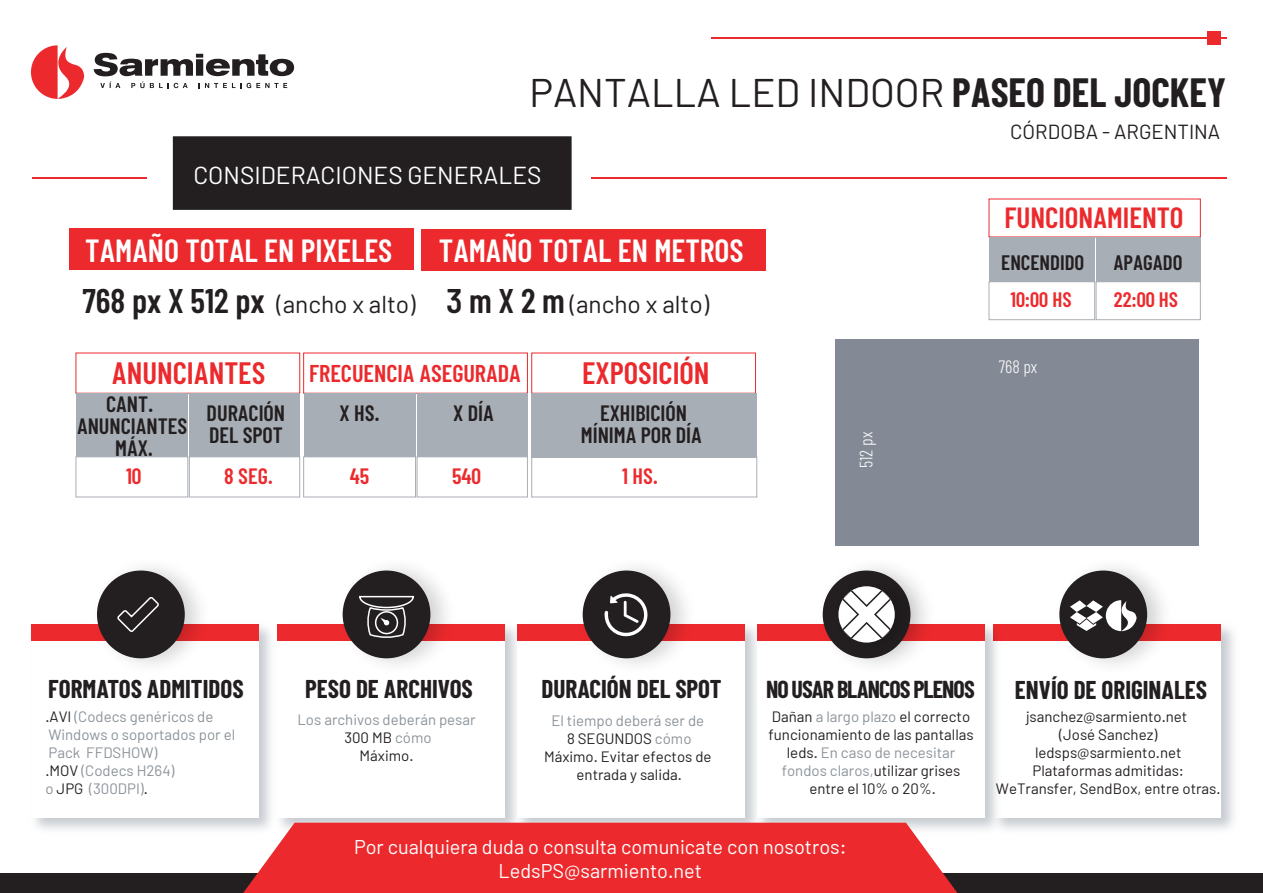
<style>
.page{position:relative;width:1263px;height:893px;background:#fff}
.page>*{position:absolute;margin:0;border:0;box-sizing:border-box;transform-origin:0 0}
.t1{font:39.9px "Barlow";color:#231f20}
.t2{font:600 32.1px "Barlow Condensed";color:#fff}
.t3{font:600 30.9px "Barlow Condensed";color:#ec2a2d}
.t4{font:600 29.1px "Barlow Condensed";color:#ec2a2d}
.t5{font:700 25.2px "Barlow Condensed";color:#231f20}
.t6{font:24.45px "Barlow";color:#231f20}
.t7{font:24.45px "Barlow";color:#fff}
.t8{font:600 24.3px "Barlow Condensed";color:#ec2a2d}
.t9{font:700 23.85px "Barlow Condensed";letter-spacing:-.04em;color:#231f20}
.t10{font:600 22.2px/21.6px "Barlow Condensed";color:#231f20;text-align:center}
.t11{font:600 22.2px "Barlow Condensed";color:#ec2a2d}
.t12{font:600 21px "Barlow Condensed";color:#231f20}
.t13{font:600 21px "Barlow Condensed";color:#ec2a2d}
.t14{font:20.4px "Barlow";color:#231f20}
.t15{font:19.8px/23.9px "Barlow";color:#fff;text-align:center}
.t16{font:300 17.85px "Barlow Condensed";color:#fff}
.t17{font:15px/18px "Barlow";color:#231f20;text-align:center}
.t18{font:15px/18px "Barlow";color:#8b9399}
.s1{font-family:"Barlow Condensed";font-weight:700}
.s2{font-family:"Barlow Condensed";font-weight:600;font-size:34.2px}
.s3{color:#231f20}
.s4{color:#8b9399}
</style>
<div class="page">
<div style="left:69px;top:228px;width:345px;height:42px;background:#ec2a2d"></div>
<svg style="left:31px;top:45px;width:54px;height:54px"></svg>
<svg style="left:94px;top:53px;width:200px;height:23px"></svg>
<svg style="left:100px;top:82px;width:20px;height:6px"></svg>
<svg style="left:131px;top:82px;width:57px;height:6px"></svg>
<svg style="left:199px;top:83px;width:88px;height:5px"></svg>
<div style="left:0;top:874px;width:1263px;height:19px;background:#231f20"></div>
<div style="left:31px;top:624px;width:228px;height:16px;background:#ec2a2d"></div>
<img style="left:85px;top:567px;width:133px;height:98px">
<div style="left:99px;top:573px;width:84px;height:83px;background:#231f20;border-radius:50%"></div>
<div style="left:97px;top:570px;width:88px;height:88px;border:4px solid #231f20;border-radius:50%"></div>
<svg style="left:117px;top:597px;width:42px;height:35px"></svg>
<img style="left:271px;top:624px;width:240px;height:199px">
<div style="left:277px;top:624px;width:227px;height:193px;background:#fff"></div>
<div style="left:277px;top:624px;width:227px;height:16px;background:#ec2a2d"></div>
<img style="left:330px;top:567px;width:133px;height:98px">
<div style="left:345px;top:573px;width:83px;height:83px;background:#231f20;border-radius:50%"></div>
<div style="left:343px;top:570px;width:87px;height:88px;border:4px solid #231f20;border-radius:50%"></div>
<svg style="left:359px;top:595px;width:55px;height:43px"></svg>
<img style="left:511px;top:624px;width:239px;height:199px">
<div style="left:517px;top:624px;width:227px;height:193px;background:#fff"></div>
<div style="left:517px;top:624px;width:227px;height:16px;background:#ec2a2d"></div>
<img style="left:570px;top:567px;width:134px;height:98px">
<div style="left:585px;top:573px;width:83px;height:83px;background:#231f20;border-radius:50%"></div>
<div style="left:583px;top:570px;width:87px;height:88px;border:4px solid #231f20;border-radius:50%"></div>
<svg style="left:604px;top:593px;width:44px;height:44px"></svg>
<div style="left:993px;top:624px;width:228px;height:16px;background:#ec2a2d"></div>
<img style="left:1047px;top:567px;width:133px;height:98px">
<div style="left:1062px;top:573px;width:83px;height:83px;background:#231f20;border-radius:50%"></div>
<div style="left:1059px;top:570px;width:88px;height:88px;border:4px solid #231f20;border-radius:50%"></div>
<img style="left:750px;top:624px;width:256px;height:208px">
<div style="left:757px;top:624px;width:227px;height:193px;background:#fff"></div>
<div style="left:757px;top:624px;width:227px;height:16px;background:#ec2a2d"></div>
<img style="left:826px;top:567px;width:102px;height:98px">
<svg style="left:838px;top:586px;width:57px;height:57px"></svg>
<svg style="left:840px;top:588px;width:53px;height:53px"></svg>
<svg style="left:1070px;top:600px;width:67px;height:32px"></svg>
<hr style="left:592px;top:177px;width:635px;height:2px;background:#ec2a2d">
<div style="left:173px;top:136px;width:399px;height:74px;background:#231f20;border:4px solid #231f20"></div>
<hr style="left:32px;top:177px;width:115px;height:2px;background:#ec2a2d">
<svg style="left:240px;top:823px;width:720px;height:70px;background:#eb383b"></svg>
<div style="left:1207px;top:31px;width:13px;height:14px;background:#ec2a2d"></div>
<hr style="left:711px;top:37px;width:516px;height:2px;background:#ec2a2d">
<div style="left:835px;top:339px;width:363px;height:207px;background:#838a95"></div>
<div style="left:421px;top:229px;width:345px;height:41px;background:#ec2a2d"></div>
<div style="left:989px;top:237px;width:106px;height:45px;background:#a8aeb5"></div>
<div style="left:1096px;top:281px;width:105px;height:39px;border:1px solid #a8aeb5"></div>
<div style="left:989px;top:281px;width:106px;height:39px;border:1px solid #a8aeb5"></div>
<div style="left:532px;top:393px;width:225px;height:64px;background:#a8aeb5"></div>
<div style="left:531px;top:456px;width:226px;height:41px;border:1px solid #a8aeb5"></div>
<div style="left:1096px;top:237px;width:104px;height:45px;background:#a8aeb5"></div>
<div style="left:304px;top:393px;width:111px;height:64px;background:#a8aeb5"></div>
<div style="left:417px;top:456px;width:111px;height:41px;border:1px solid #a8aeb5"></div>
<div style="left:303px;top:456px;width:113px;height:41px;border:1px solid #a8aeb5"></div>
<div style="left:417px;top:393px;width:110px;height:64px;background:#a8aeb5"></div>
<div style="left:76px;top:393px;width:112px;height:64px;background:#a8aeb5"></div>
<div style="left:189px;top:456px;width:111px;height:41px;border:1px solid #a8aeb5"></div>
<div style="left:76px;top:456px;width:112px;height:41px;border:1px solid #a8aeb5"></div>
<div style="left:189px;top:393px;width:111px;height:64px;background:#a8aeb5"></div>
<h1 class="t1" style="left:529px;top:68px;width:698px">PANTALLA LED INDOOR <span class="s1">PASEO DEL JOCKEY</span></h1>
<h3 class="t14" style="left:1010px;top:119px;width:212px">CÓRDOBA - ARGENTINA</h3>
<h3 class="t7" style="left:193px;top:160px;width:350px">CONSIDERACIONES GENERALES</h3>
<h2 class="t2" style="left:85px;top:231px;width:309px">TAMAÑO TOTAL EN PIXELES</h2>
<h3 class="t6" style="left:82px;top:289px;width:335px"><span class="s2">768 px X 512 px</span> (ancho x alto)</h3>
<h2 class="t2" style="left:439px;top:231px;width:306px">TAMAÑO TOTAL EN METROS</h2>
<h3 class="t6" style="left:446px;top:289px;width:264px"><span class="s2">3 m X 2 m</span> (ancho x alto)</h3>
<h3 class="t3" style="left:112px;top:354px;width:155px">ANUNCIANTES</h3>
<h3 class="t8" style="left:309px;top:358px;width:213px">FRECUENCIA ASEGURADA</h3>
<h3 class="t10" style="left:77px;top:393px;width:112px">CANT.<br>ANUNCIANTES<br>MÁX.</h3>
<h3 class="t10" style="left:207px;top:402px;width:80px;text-align:left">DURACIÓN<br>DEL SPOT</h3>
<h3 class="t11" style="left:126px;top:462px;width:17px">10</h3>
<h3 class="t11" style="left:224px;top:462px;width:50px">8 SEG.</h3>
<h3 class="t10" style="left:340px;top:402px;width:42px">X HS.</h3>
<h3 class="t10" style="left:453px;top:402px;width:42px">X DÍA</h3>
<h3 class="t11" style="left:350px;top:462px;width:21px">45</h3>
<h3 class="t11" style="left:452px;top:462px;width:30px">540</h3>
<h3 class="t3" style="left:582px;top:354px;width:129px">EXPOSICIÓN</h3>
<h3 class="t10" style="left:581px;top:402px;width:123px">EXHIBICIÓN<br>MÍNIMA POR DÍA</h3>
<h3 class="t11" style="left:622px;top:462px;width:37px">1 HS.</h3>
<p class="t16" style="left:855px;top:468px;width:37px;rotate:-90deg">512 px</p>
<h3 class="t4" style="left:1004px;top:200px;width:181px">FUNCIONAMIENTO</h3>
<h3 class="t12" style="left:1001px;top:249px;width:85px">ENCENDIDO</h3>
<h3 class="t13" style="left:1010px;top:287px;width:63px">10:00 HS</h3>
<h3 class="t13" style="left:1114px;top:287px;width:66px">22:00 HS</h3>
<h3 class="t12" style="left:1113px;top:249px;width:71px">APAGADO</h3>
<p class="t16" style="left:999px;top:356px;width:40px">768 px</p>
<h3 class="t5" style="left:48px;top:674px;width:197px">FORMATOS ADMITIDOS</h3>
<p class="t18" style="left:45px;top:707px;width:191px"><span class="s3">.AVI</span> (Codecs genéricos de<br>Windows o soportados por el<br>Pack FFDSHOW)<br><span class="s3">.MOV</span> (Codecs H264)<br>o <span class="s3">JPG</span> (300DPI)<span class="s3">.</span></p>
<h3 class="t5" style="left:305px;top:674px;width:169px">PESO DE ARCHIVOS</h3>
<p class="t18" style="left:297px;top:710px;width:180px;text-align:center">Los archivos deberán pesar<br><span class="s3">300 MB</span> cómo<br><span class="s3">Máximo.</span></p>
<h3 class="t5" style="left:541px;top:674px;width:182px">DURACIÓN DEL SPOT</h3>
<p class="t17" style="left:544px;top:711px;width:169px"><span class="s4">El tiempo deberá ser de<br></span>8 SEGUNDOS <span class="s4">cómo<br></span>Máximo. Evitar efectos de entrada y salida.</p>
<h3 class="t9" style="left:766px;top:675px;width:210px">NO USAR BLANCOS PLENOS</h3>
<h3 class="t5" style="left:1015px;top:674px;width:194px">ENVÍO DE ORIGINALES</h3>
<p class="t17" style="left:768px;top:707px;width:207px">Dañan <span class="s4">a largo plazo</span> el correcto funcionamiento de las pantallas leds. <span class="s4">En caso de necesitar fondos claros,</span>utilizar grises entre el 10% o 20%.</p>
<p class="t17" style="left:996px;top:707px;width:226px">jsanchez@sarmiento.net<br>(José Sanchez) ledsps@sarmiento.net<br>Plataformas admitidas:<br>WeTransfer, SendBox, entre otras.</p>
<h3 class="t15" style="left:354px;top:834px;width:494px">Por cualquiera duda o consulta comunicate con nosotros:<br>LedsPS@sarmiento.net</h3>
</div>
